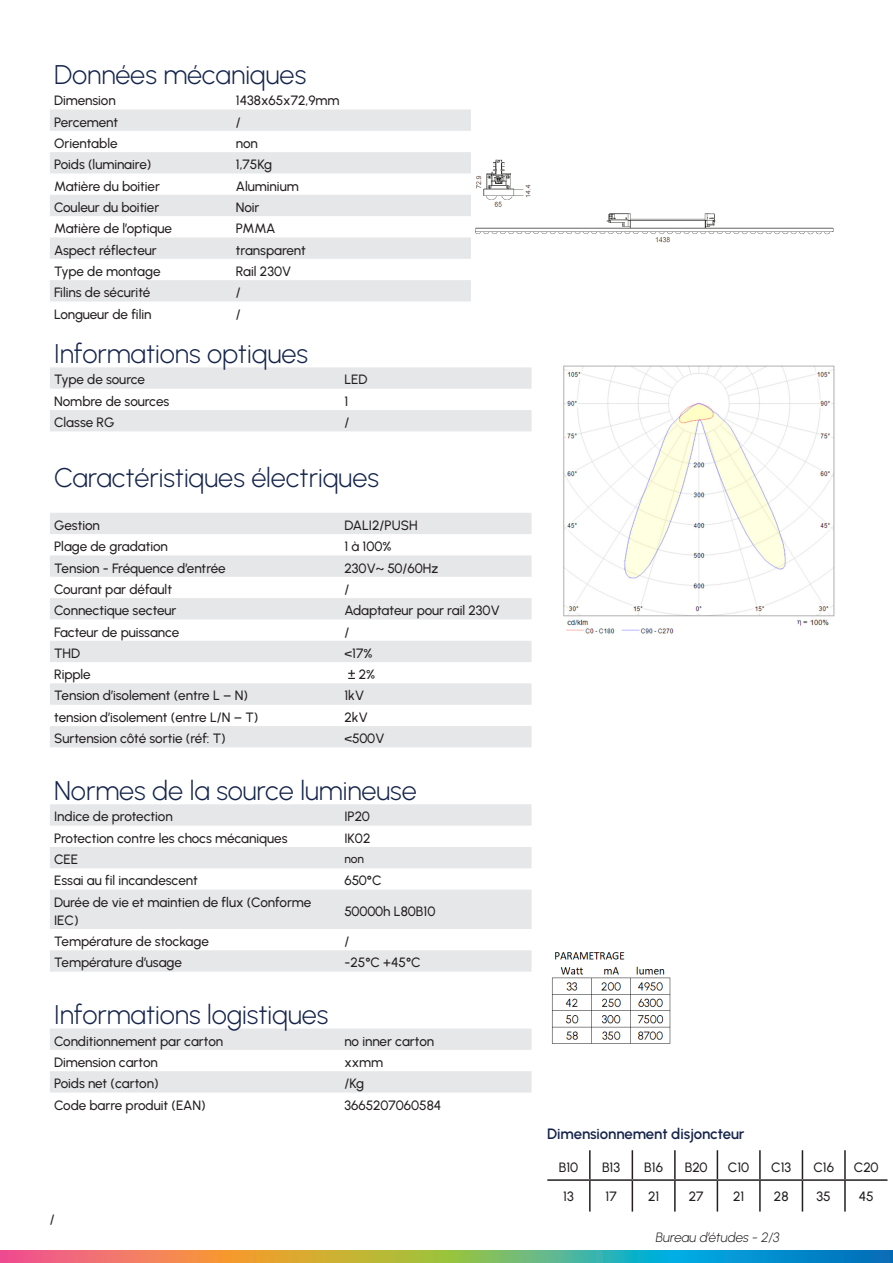
<style>
.page{position:relative;width:893px;height:1263px;background:#fff}
.page>*{position:absolute;margin:0;border:0;box-sizing:border-box;transform-origin:0 0}
.t1{font:300 27px "Urbanist";color:#15244b}
.Texte_courant{font:600 15px "Urbanist";letter-spacing:-.01em;color:#15244b}
.Texte_courant-2{font:500 13.5px/18px "Urbanist";letter-spacing:-.005em;color:#231f20}
.Texte_courant-3{font:italic 300 13.5px "Urbanist";color:#231f20}
.Texte_courant-4{font:500 12px "Urbanist";color:#231f20}
</style>
<div class="page">
<img style="left:475px;top:159px;width:359px;height:84px">
<svg style="left:50px;top:367px;width:481px;height:64px"></svg>
<svg style="left:50px;top:513px;width:481px;height:234px;fill:#e6e7e9"></svg>
<svg style="left:50px;top:804px;width:481px;height:288px;fill:#eeeef0"></svg>
<svg style="left:50px;top:109px;width:421px;height:192px;fill:#e6e7e9"></svg>
<hr style="left:589px;top:1150px;width:2px;height:29px;background:#231f20">
<svg style="left:632px;top:1150px;width:1px;height:29px"></svg>
<hr style="left:674px;top:1150px;width:2px;height:29px;background:#231f20">
<svg style="left:717px;top:1150px;width:1px;height:29px"></svg>
<hr style="left:759px;top:1150px;width:2px;height:29px;background:#231f20">
<svg style="left:802px;top:1150px;width:1px;height:29px"></svg>
<hr style="left:844px;top:1150px;width:2px;height:29px;background:#231f20">
<hr style="left:547px;top:1179px;width:43px;height:2px;background:#231f20">
<hr style="left:590px;top:1179px;width:42px;height:2px;background:#231f20">
<hr style="left:589px;top:1181px;width:2px;height:30px;background:#231f20">
<hr style="left:632px;top:1179px;width:43px;height:2px;background:#231f20">
<hr style="left:632px;top:1181px;width:1px;height:30px;background:#231f20">
<hr style="left:675px;top:1179px;width:42px;height:2px;background:#231f20">
<hr style="left:674px;top:1181px;width:2px;height:30px;background:#231f20">
<hr style="left:717px;top:1179px;width:43px;height:2px;background:#231f20">
<hr style="left:717px;top:1181px;width:1px;height:30px;background:#231f20">
<hr style="left:760px;top:1179px;width:42px;height:2px;background:#231f20">
<hr style="left:759px;top:1181px;width:2px;height:30px;background:#231f20">
<hr style="left:802px;top:1179px;width:43px;height:2px;background:#231f20">
<hr style="left:802px;top:1181px;width:1px;height:30px;background:#231f20">
<hr style="left:845px;top:1179px;width:42px;height:2px;background:#231f20">
<hr style="left:844px;top:1181px;width:2px;height:30px;background:#231f20">
<img style="left:563px;top:365px;width:272px;height:269px">
<img style="left:552px;top:952px;width:119px;height:92px">
<svg style="left:0;top:1250px;width:893px;height:13px;background:#849a7e"></svg>
<p class="t1" style="left:54px;top:57px;width:254px">Données mécaniques</p>
<p class="Texte_courant-2" style="left:54px;top:91px;width:63px">Dimension</p>
<p class="Texte_courant-2" style="left:236px;top:91px;width:105px">1438x65x72,9mm</p>
<p class="Texte_courant-2" style="left:54px;top:112px;width:66px">Percement</p>
<p class="Texte_courant-2" style="left:236px;top:112px;width:6px">/</p>
<p class="Texte_courant-2" style="left:54px;top:134px;width:65px">Orientable</p>
<p class="Texte_courant-2" style="left:236px;top:134px;width:23px">non</p>
<p class="Texte_courant-2" style="left:54px;top:155px;width:99px">Poids (luminaire)</p>
<p class="Texte_courant-2" style="left:236px;top:155px;width:38px">1,75Kg</p>
<p class="Texte_courant-2" style="left:54px;top:176px;width:107px">Matière du boitier</p>
<p class="Texte_courant-2" style="left:236px;top:176px;width:64px">Aluminium</p>
<p class="Texte_courant-2" style="left:54px;top:198px;width:107px">Couleur du boitier</p>
<p class="Texte_courant-2" style="left:236px;top:198px;width:25px">Noir</p>
<p class="Texte_courant-2" style="left:54px;top:219px;width:119px">Matière de l’optique</p>
<p class="Texte_courant-2" style="left:236px;top:219px;width:41px">PMMA</p>
<p class="Texte_courant-2" style="left:54px;top:240px;width:104px">Aspect réflecteur</p>
<p class="Texte_courant-2" style="left:236px;top:240px;width:72px">transparent</p>
<p class="Texte_courant-2" style="left:54px;top:262px;width:108px">Type de montage</p>
<p class="Texte_courant-2" style="left:236px;top:262px;width:57px">Rail 230V</p>
<p class="Texte_courant-2" style="left:54px;top:283px;width:98px">Filins de sécurité</p>
<p class="Texte_courant-2" style="left:236px;top:283px;width:6px">/</p>
<p class="Texte_courant-2" style="left:54px;top:304px;width:99px">Longueur de filin</p>
<p class="Texte_courant-2" style="left:236px;top:304px;width:6px">/</p>
<p class="t1" style="left:54px;top:336px;width:255px">Informations optiques</p>
<p class="Texte_courant-2" style="left:54px;top:370px;width:92px">Type de source</p>
<p class="Texte_courant-2" style="left:344px;top:370px;width:25px">LED</p>
<p class="Texte_courant-2" style="left:54px;top:392px;width:117px">Nombre de sources</p>
<p class="Texte_courant-2" style="left:344px;top:392px;width:5px">1</p>
<p class="Texte_courant-2" style="left:54px;top:413px;width:62px">Classe RG</p>
<p class="Texte_courant-2" style="left:344px;top:413px;width:6px">/</p>
<p class="t1" style="left:54px;top:460px;width:326px">Caractéristiques électriques</p>
<p class="Texte_courant-2" style="left:54px;top:516px;width:47px">Gestion</p>
<p class="Texte_courant-2" style="left:344px;top:516px;width:75px">DALI2/PUSH</p>
<p class="Texte_courant-2" style="left:54px;top:537px;width:115px">Plage de gradation</p>
<p class="Texte_courant-2" style="left:344px;top:537px;width:49px">1 à 100%</p>
<p class="Texte_courant-2" style="left:54px;top:558px;width:173px">Tension - Fréquence d’entrée</p>
<p class="Texte_courant-2" style="left:344px;top:558px;width:95px">230V~ 50/60Hz</p>
<p class="Texte_courant-2" style="left:54px;top:580px;width:119px">Courant par défault</p>
<p class="Texte_courant-2" style="left:344px;top:580px;width:6px">/</p>
<p class="Texte_courant-2" style="left:54px;top:601px;width:124px">Connectique secteur</p>
<p class="Texte_courant-2" style="left:344px;top:601px;width:157px">Adaptateur pour rail 230V</p>
<p class="Texte_courant-2" style="left:54px;top:622px;width:127px">Facteur de puissance</p>
<p class="Texte_courant-2" style="left:344px;top:622px;width:6px">/</p>
<p class="Texte_courant-2" style="left:54px;top:644px;width:28px">THD</p>
<p class="Texte_courant-2" style="left:344px;top:644px;width:29px">&lt;17%</p>
<p class="Texte_courant-2" style="left:54px;top:665px;width:38px">Ripple</p>
<p class="Texte_courant-2" style="left:348px;top:665px;width:29px">± 2%</p>
<p class="Texte_courant-2" style="left:54px;top:686px;width:195px">Tension d’isolement (entre L – N)</p>
<p class="Texte_courant-2" style="left:344px;top:686px;width:21px">1kV</p>
<p class="Texte_courant-2" style="left:54px;top:708px;width:206px">tension d’isolement (entre L/N – T)</p>
<p class="Texte_courant-2" style="left:344px;top:708px;width:25px">2kV</p>
<p class="Texte_courant-2" style="left:54px;top:729px;width:173px">Surtension côté sortie (réf: T)</p>
<p class="Texte_courant-2" style="left:344px;top:729px;width:41px">&lt;500V</p>
<p class="t1" style="left:54px;top:773px;width:364px">Normes de la source lumineuse</p>
<p class="Texte_courant-2" style="left:54px;top:807px;width:120px">Indice de protection</p>
<p class="Texte_courant-2" style="left:344px;top:807px;width:27px">IP20</p>
<p class="Texte_courant-2" style="left:54px;top:828px;width:235px">Protection contre les chocs mécaniques</p>
<p class="Texte_courant-2" style="left:344px;top:828px;width:28px">IK02</p>
<p class="Texte_courant-2" style="left:54px;top:850px;width:26px">CEE</p>
<p class="Texte_courant-4" style="left:344px;top:851px;width:21px">non</p>
<p class="Texte_courant-2" style="left:54px;top:871px;width:145px">Essai au fil incandescent</p>
<p class="Texte_courant-2" style="left:344px;top:871px;width:39px">650°C</p>
<p class="Texte_courant-2" style="left:54px;top:892px;width:259px">Durée de vie et maintien de flux (Conforme<br>IEC)</p>
<p class="Texte_courant-2" style="left:344px;top:901px;width:93px">50000h L80B10</p>
<p class="Texte_courant-2" style="left:54px;top:932px;width:156px">Température de stockage</p>
<p class="Texte_courant-2" style="left:344px;top:932px;width:6px">/</p>
<p class="Texte_courant-2" style="left:54px;top:953px;width:129px">Température d’usage</p>
<p class="Texte_courant-2" style="left:344px;top:953px;width:78px">-25°C +45°C</p>
<p class="t1" style="left:54px;top:997px;width:276px">Informations logistiques</p>
<p class="Texte_courant-2" style="left:54px;top:1031px;width:171px">Conditionnement par carton</p>
<p class="Texte_courant-2" style="left:344px;top:1031px;width:91px">no inner carton</p>
<p class="Texte_courant-2" style="left:54px;top:1053px;width:105px">Dimension carton</p>
<p class="Texte_courant-2" style="left:344px;top:1053px;width:40px">xxmm</p>
<p class="Texte_courant-2" style="left:54px;top:1074px;width:106px">Poids net (carton)</p>
<p class="Texte_courant-2" style="left:344px;top:1074px;width:21px">/Kg</p>
<p class="Texte_courant-2" style="left:54px;top:1095px;width:153px">Code barre produit (EAN)</p>
<p class="Texte_courant-2" style="left:344px;top:1095px;width:98px">3665207060584</p>
<p class="Texte_courant-2" style="left:50px;top:1210px;width:6px">/</p>
<p class="Texte_courant" style="left:547px;top:1123px;width:199px">Dimensionnement disjoncteur</p>
<p class="Texte_courant-2" style="left:559px;top:1157px;width:21px">B10</p>
<p class="Texte_courant-2" style="left:602px;top:1157px;width:20px">B13</p>
<p class="Texte_courant-2" style="left:644px;top:1157px;width:20px">B16</p>
<p class="Texte_courant-2" style="left:685px;top:1157px;width:24px">B20</p>
<p class="Texte_courant-2" style="left:728px;top:1157px;width:23px">C10</p>
<p class="Texte_courant-2" style="left:771px;top:1157px;width:22px">C13</p>
<p class="Texte_courant-2" style="left:813px;top:1157px;width:22px">C16</p>
<p class="Texte_courant-2" style="left:854px;top:1157px;width:26px">C20</p>
<p class="Texte_courant-2" style="left:563px;top:1187px;width:12px">13</p>
<p class="Texte_courant-2" style="left:606px;top:1187px;width:13px">17</p>
<p class="Texte_courant-2" style="left:648px;top:1187px;width:13px">21</p>
<p class="Texte_courant-2" style="left:689px;top:1187px;width:16px">27</p>
<p class="Texte_courant-2" style="left:733px;top:1187px;width:13px">21</p>
<p class="Texte_courant-2" style="left:774px;top:1187px;width:16px">28</p>
<p class="Texte_courant-2" style="left:817px;top:1187px;width:16px">35</p>
<p class="Texte_courant-2" style="left:859px;top:1187px;width:17px">45</p>
<p class="Texte_courant-3" style="left:656px;top:1228px;width:125px">Bureau d’études - 2/3</p>
</div>
